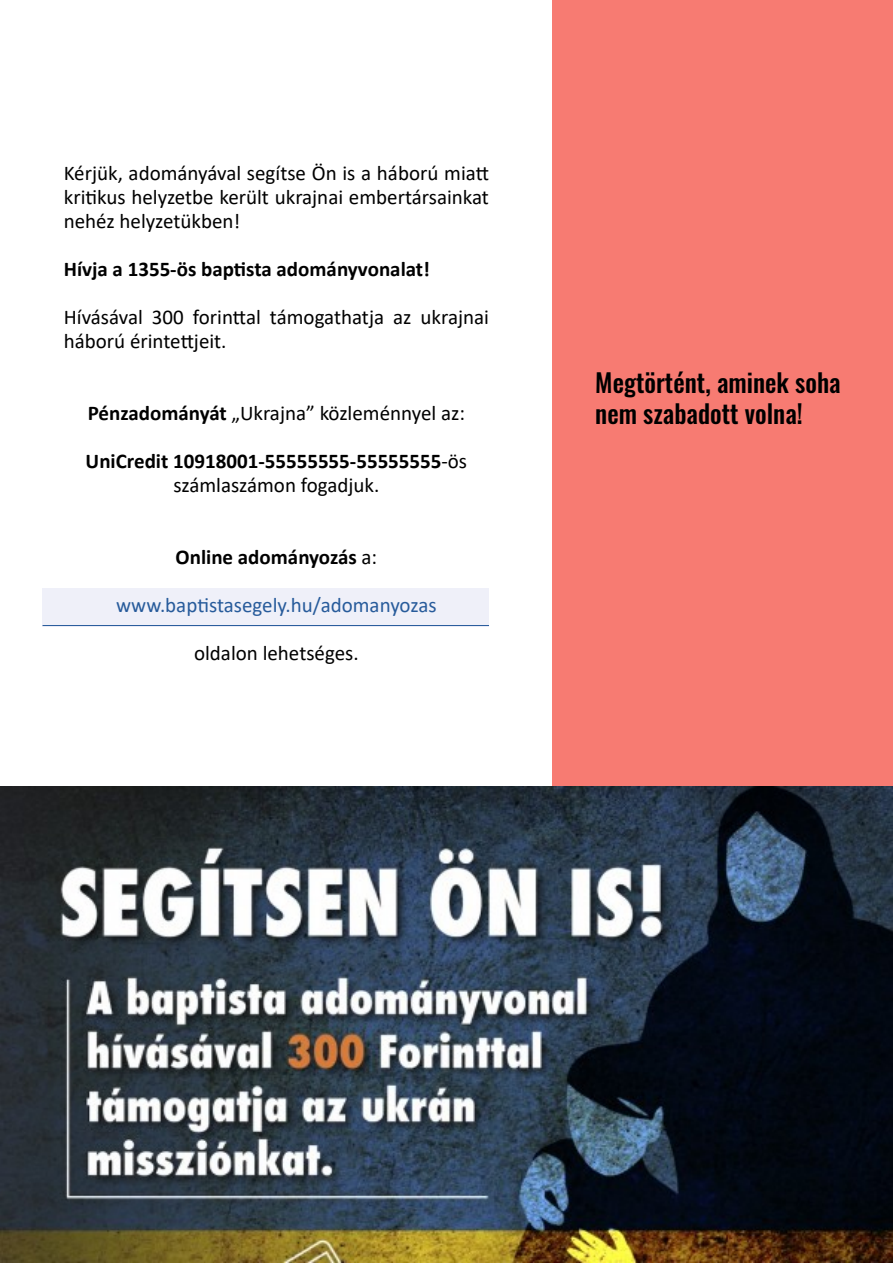
<style>
.page{position:relative;width:893px;height:1263px;background:#fff}
.page>*{position:absolute;margin:0;border:0;box-sizing:border-box;transform-origin:0 0}
.t1{font:500 25.5px/30.6px "Oswald";color:#000}
.t2{font:21px/24px "Calibri";color:#000;text-align:justify}
.t3{font:700 21px/24px "Calibri";color:#000;text-align:center}
.t4{font:21px "Calibri";color:#275b9b}
.s1{font-weight:700}
.s2{font-weight:400}
</style>
<div class="page">
<div style="left:553px;top:0;width:340px;height:787px;background:#f77b72"></div>
<div style="left:43px;top:588px;width:446px;height:38px;background:#eff0f9"></div>
<hr style="left:43px;top:625px;width:446px;height:1px;background:#275b9b">
<img style="left:0;top:787px;width:893px;height:476px">
<p class="t2" style="left:64px;top:161px;width:427px">Kérjük, adományával segítse Ön is a háború miatt kritikus helyzetbe került ukrajnai embertársainkat nehéz helyzetükben!</p>
<p class="t3" style="left:64px;top:257px;width:368px">Hívja a 1355-ös baptista adományvonalat!</p>
<p class="t2" style="left:64px;top:305px;width:427px">Hívásával 300 forinttal támogathatja az ukrajnai háború érintettjeit.</p>
<p class="t2" style="left:88px;top:401px;width:379px"><span class="s1">Pénzadományát</span> „Ukrajna” közleménnyel az:</p>
<p class="t3" style="left:86px;top:449px;width:383px">UniCredit 10918001-55555555-55555555<span class="s2">-ös számlaszámon fogadjuk.</span></p>
<p class="t3" style="left:176px;top:545px;width:203px">Online adományozás <span class="s2">a:</span></p>
<p class="t4" style="left:116px;top:591px;width:322px">www.baptistasegely.hu/adomanyozas</p>
<p class="t2" style="left:194px;top:641px;width:166px">oldalon lehetséges.</p>
<p class="t1" style="left:595px;top:369px;width:247px">Megtörtént, aminek soha nem szabadott volna!</p>
</div>
